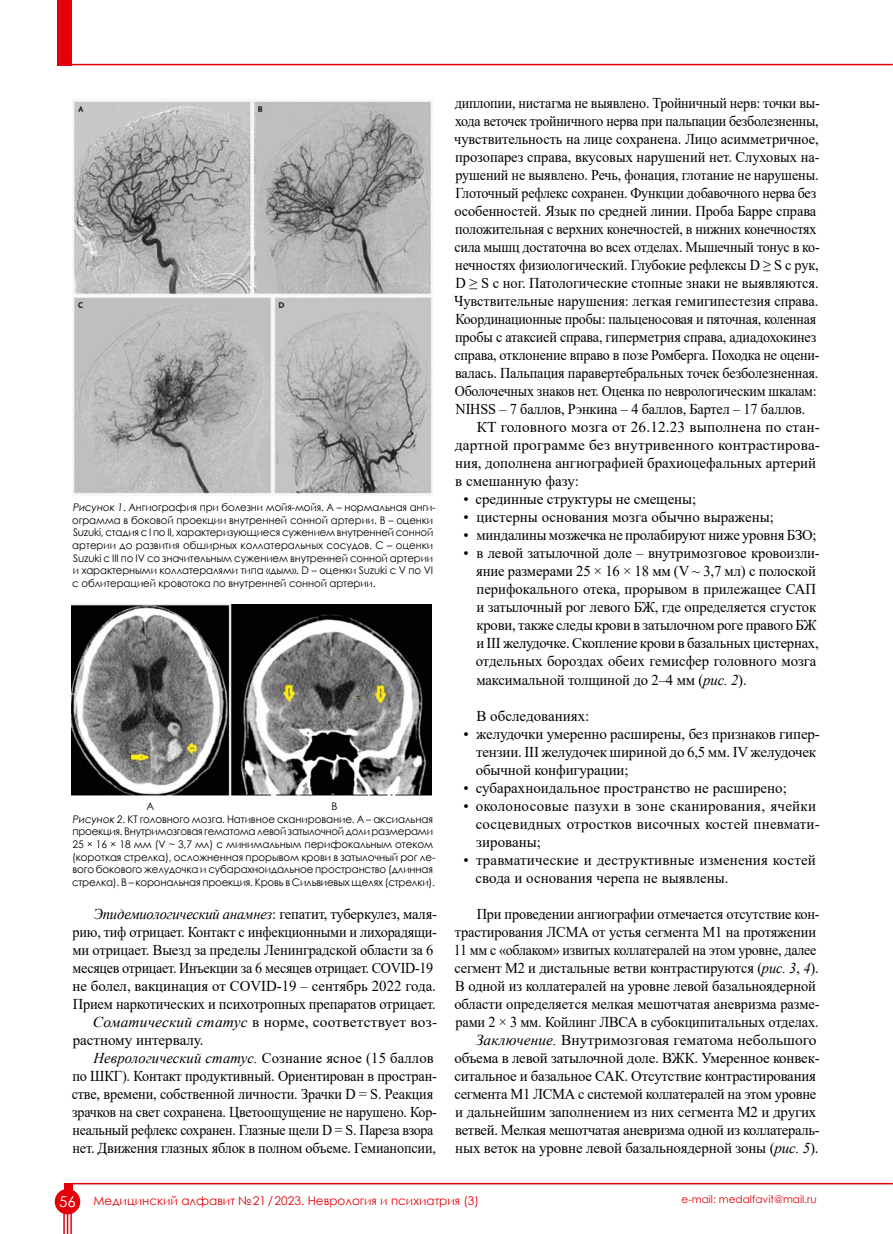
<style>
.page{position:relative;width:893px;height:1234px;background:#fff}
.page>*{position:absolute;margin:0;border:0;box-sizing:border-box;transform-origin:0 0}
.t1{font:15px/18px "Times New Roman";letter-spacing:-.01em;color:#000;text-align:right;scale:.95 1}
.t2{font:15px/18px "Times New Roman";letter-spacing:-.01em;color:#000}
.t3{font:15px "Times New Roman";letter-spacing:-.01em;color:#000;scale:.94 1}
.t4{font:15px/18px "Times New Roman";letter-spacing:.01em;color:#000}
.t5{font:15px "Times New Roman";letter-spacing:-.01em;color:#000;scale:.96 1}
.t6{font:15px "Times New Roman";letter-spacing:-.01em;color:#000;scale:.93 1}
.t7{font:italic 15px "Times New Roman";letter-spacing:-.01em;color:#000}
.t8{font:italic 15px "Times New Roman";letter-spacing:.01em;color:#000}
.t9{font:12px "Century Gothic";color:#e3000a}
.t10{font:10.5px/12.6px "Century Gothic";letter-spacing:-.01em;color:#000}
.t11{font:10.5px "Century Gothic";color:#e3000a}
.s1{font-style:italic}
.s2{font-style:normal}
.s3{font-size:15px;color:#fff}
</style>
<div class="page">
<hr style="left:65px;top:64px;width:828px;height:1px;background:#e3000a">
<hr style="left:67px;top:1182px;width:826px;height:2px;background:#e3000a">
<div style="left:57px;top:0;width:15px;height:65px;background:#e3000a"></div>
<div style="left:55px;top:1188px;width:25px;height:26px;background:#e3000a;border-radius:50%"></div>
<div style="left:64px;top:1182px;width:8px;height:28px;background:#e3000a"></div>
<hr style="left:63px;top:1210px;width:2px;height:23px;background:#e3000a">
<hr style="left:70px;top:1210px;width:2px;height:23px;background:#e3000a">
<svg style="left:67px;top:1214px;width:1px;height:19px"></svg>
<img style="left:72px;top:101px;width:360px;height:394px">
<img style="left:72px;top:604px;width:360px;height:192px">
<p class="t3" style="left:455px;top:92px;width:390px">диплопии, нистагма не выявлено. Тройничный нерв: точки вы-</p>
<p class="t6" style="left:455px;top:110px;width:392px">хода веточек тройничного нерва при пальпации безболезненны,</p>
<p class="t5" style="left:454px;top:128px;width:381px">чувствительность на лице сохранена. Лицо асимметричное,</p>
<p class="t5" style="left:455px;top:146px;width:381px">прозопарез справа, вкусовых нарушений нет. Слуховых на-</p>
<p class="t1" style="left:455px;top:166px;width:384px">рушений не выявлено. Речь, фонация, глотание не нарушены.</p>
<p class="t3" style="left:455px;top:182px;width:385px">Глоточный рефлекс сохранен. Функции добавочного нерва без</p>
<p class="t5" style="left:454px;top:200px;width:378px">особенностей. Язык по средней линии. Проба Барре справа</p>
<p class="t3" style="left:455px;top:218px;width:386px">положительная с верхних конечностей, в нижних конечностях</p>
<p class="t3" style="left:454px;top:236px;width:390px">сила мышц достаточна во всех отделах. Мышечный тонус в ко-</p>
<p class="t1" style="left:455px;top:256px;width:384px">нечностях физиологический. Глубокие рефлексы D ≥ S с рук,</p>
<p class="t5" style="left:455px;top:272px;width:380px">D ≥ S с ног. Патологические стопные знаки не выявляются.</p>
<p class="t5" style="left:454px;top:290px;width:381px">Чувствительные нарушения: легкая гемигипестезия справа.</p>
<p class="t6" style="left:455px;top:308px;width:389px">Координационные пробы: пальценосовая и пяточная, коленная</p>
<p class="t3" style="left:455px;top:326px;width:386px">пробы с атаксией справа, гиперметрия справа, адиадохокинез</p>
<p class="t3" style="left:454px;top:344px;width:390px">справа, отклонение вправо в позе Ромберга. Походка не оцени-</p>
<p class="t1" style="left:455px;top:364px;width:384px">валась. Пальпация паравертебральных точек безболезненная.</p>
<p class="t6" style="left:455px;top:380px;width:391px">Оболочечных знаков нет. Оценка по неврологическим шкалам:</p>
<p class="t1" style="left:456px;top:400px;width:370px">NIHSS – 7 баллов, Рэнкина – 4 баллов, Бартел – 17 баллов.</p>
<p class="t4" style="left:477px;top:418px;width:345px">КТ головного мозга от 26.12.23 выполнена по стан-</p>
<p class="t4" style="left:455px;top:436px;width:367px">дартной программе без внутривенного контрастирова-</p>
<p class="t2" style="left:455px;top:454px;width:362px">ния, дополнена ангиографией брахиоцефальных артерий</p>
<p class="t2" style="left:455px;top:472px;width:125px">в смешанную фазу:</p>
<p class="t2" style="left:463px;top:490px;width:234px">• срединные структуры не смещены;</p>
<p class="t2" style="left:463px;top:508px;width:312px">• цистерны основания мозга обычно выражены;</p>
<p class="t2" style="left:464px;top:526px;width:355px">• миндалины мозжечка не пролабируют ниже уровня БЗО;</p>
<p class="t2" style="left:476px;top:544px;width:346px;text-indent:-12px">• в левой затылочной доле – внутримозговое кровоизли&shy;яние размерами 25 × 16 × 18 мм (V ~ 3,7 мл) с полоской перифокального отека, прорывом в прилежащее САП и затылочный рог левого БЖ, где определяется сгусток крови, также следы крови в затылочном роге правого БЖ и III желудочке. Скопление крови в базальных цистернах, отдельных бороздах обеих гемисфер головного мозга максимальной толщиной до 2–4 мм (<span class="s1">рис. 2</span>).</p>
<p class="t2" style="left:477px;top:706px;width:114px">В обследованиях:</p>
<p class="t2" style="left:476px;top:724px;width:346px;text-indent:-12px">• желудочки умеренно расширены, без признаков гипер&shy;тензии. III желудочек шириной до 6,5 мм. IV желудочек обычной конфигурации;</p>
<p class="t2" style="left:463px;top:778px;width:325px">• субарахноидальное пространство не расширено;</p>
<p class="t4" style="left:476px;top:796px;width:346px;text-indent:-12px">• околоносовые пазухи в зоне сканирования, ячейки сосцевидных отростков височных костей пневмати&shy;зированы;</p>
<p class="t4" style="left:476px;top:850px;width:342px;text-indent:-12px">• травматические и деструктивные изменения костей свода и основания черепа не выявлены.</p>
<p class="t1" style="left:454px;top:904px;width:387px">При проведении ангиографии отмечается отсутствие кон&shy;трастирования ЛСМА от устья сегмента М1 на протяжении 11 мм с «облаком» извитых коллатералей на этом уровне, далее сегмент М2 и дистальные ветви контрастируются (<span class="s1">рис. 3</span>, <span class="s1">4</span>).<br>В одной из коллатералей на уровне левой базальноядерной области определяется мелкая мешотчатая аневризма разме&shy;рами 2 × 3 мм. Койлинг ЛВСА в субокципитальных отделах.<br><span class="s1">Заключение.</span> Внутримозговая гематома небольшого объема в левой затылочной доле. ВЖК. Умеренное конвек&shy;ситальное и базальное САК. Отсутствие контрастирования сегмента М1 ЛСМА с системой коллатералей на этом уровне и дальнейшим заполнением из них сегмента М2 и других ветвей. Мелкая мешотчатая аневризма одной из коллатераль&shy;ных веток на уровне левой базальноядерной зоны (<span class="s1">рис. 5</span>).</p>
<p class="t11" style="left:682px;top:1191px;width:137px">e-mail: medalfavit@mail.ru</p>
<p class="t10" style="left:72px;top:501px;width:365px"><span class="s1">Рисунок 1</span>. Ангиография при болезни мойя-мойя. А – нормальная анги&shy;ограмма в боковой проекции внутренней сонной артерии. B – оценки Suzuki, стадия с I по II, характеризующиеся сужением внутренней сонной артерии до развития обширных коллатеральных сосудов. C – оценки Suzuki с III по IV со значительным сужением внутренней сонной артерии и характерными коллатералями типа «дым». D – оценки Suzuki с V по VI с облитерацией кровотока по внутренней сонной артерии.</p>
<p class="t10" style="left:72px;top:799px;width:365px;text-indent:260px">B<br><span class="s1">Рисунок 2</span>. КТ головного мозга. Нативное сканирование. A – аксиальная проекция. Внутримозговая гематома левой затылочной доли размерами 25 × 16 × 18 мм (V ~ 3,7 мл) с минимальным перифокальным отеком (короткая стрелка), осложненная прорывом крови в затылочный рог ле&shy;вого бокового желудочка и субарахноидальное пространство (длинная стрелка). B – корональная проекция. Кровь в Сильвиевых щелях (стрелки).</p>
<p class="t10" style="left:146px;top:799px;width:9px">A</p>
<p class="t7" style="left:93px;top:903px;width:345px">Эпидемиологический анамнез<span class="s2">: гепатит, туберкулез, маля-</span></p>
<p class="t1" style="left:73px;top:922px;width:385px">рию, тиф отрицает. Контакт с инфекционными и лихорадящи-</p>
<p class="t2" style="left:72px;top:940px;width:363px">ми отрицает. Выезд за пределы Ленинградской области за 6</p>
<p class="t3" style="left:72px;top:956px;width:385px">месяцев отрицает. Инъекции за 6 месяцев отрицает. COVID‑19</p>
<p class="t2" style="left:72px;top:976px;width:365px">не болел, вакцинация от COVID‑19 – сентябрь 2022 года.</p>
<p class="t5" style="left:73px;top:992px;width:380px">Прием наркотических и психотропных препаратов отрицает.</p>
<p class="t4" style="left:93px;top:1012px;width:346px"><span class="s1">Соматический статус</span> в норме, соответствует воз-</p>
<p class="t2" style="left:73px;top:1030px;width:133px">растному интервалу.</p>
<p class="t8" style="left:94px;top:1047px;width:342px">Неврологический статус. <span class="s2">Сознание ясное (15 баллов</span></p>
<p class="t1" style="left:72px;top:1066px;width:385px">по ШКГ). Контакт продуктивный. Ориентирован в простран-</p>
<p class="t1" style="left:72px;top:1084px;width:382px">стве, времени, собственной личности. Зрачки D = S. Реакция</p>
<p class="t3" style="left:72px;top:1100px;width:390px">зрачков на свет сохранена. Цветоощущение не нарушено. Кор-</p>
<p class="t6" style="left:72px;top:1118px;width:390px">неальный рефлекс сохранен. Глазные щели D = S. Пареза взора</p>
<p class="t1" style="left:72px;top:1138px;width:384px">нет. Движения глазных яблок в полном объеме. Гемианопсии,</p>
<p class="t9" style="left:59px;top:1191px;width:421px"><span class="s3">56</span> Медицинский алфавит №21/2023. Неврология и психиатрия (3)</p>
</div>
